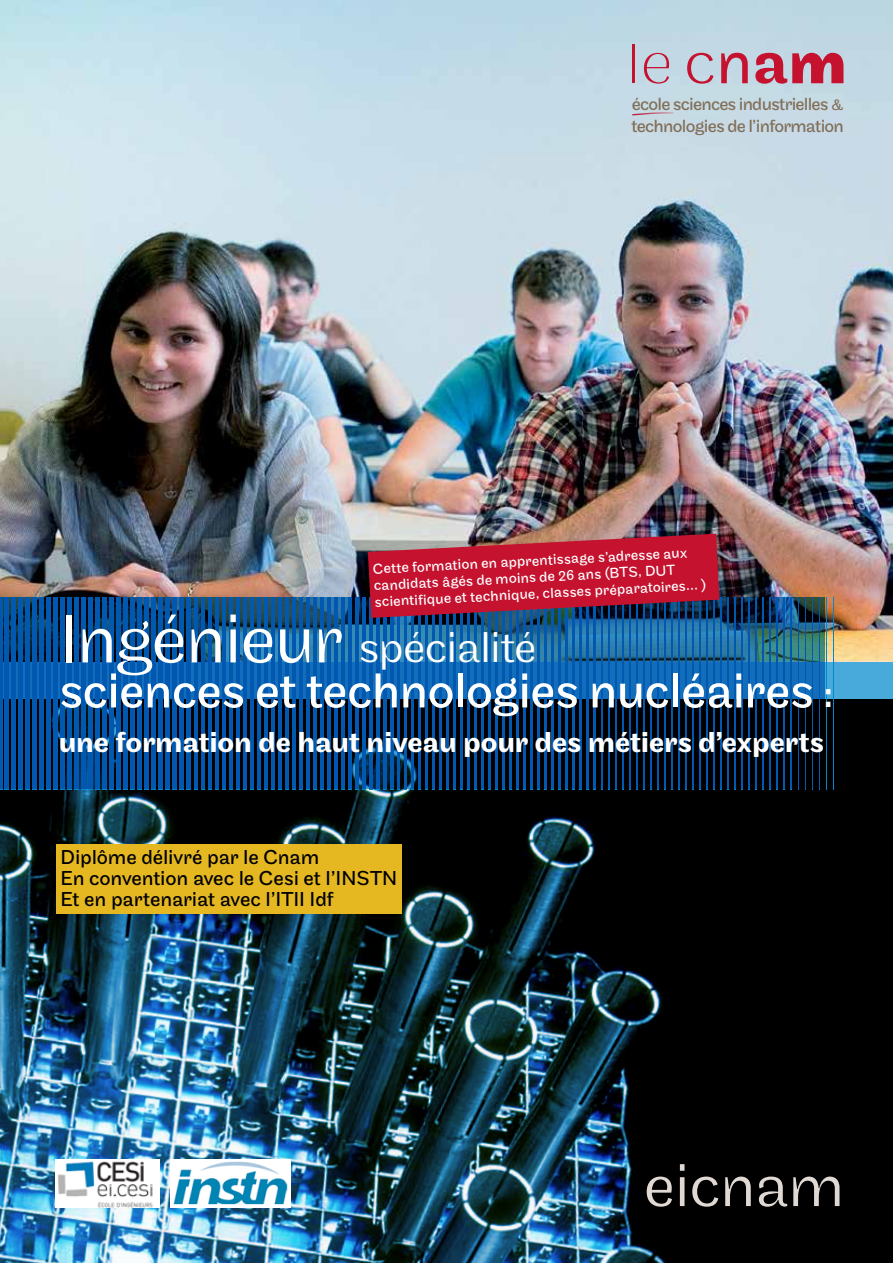
<style>
.page{position:relative;width:893px;height:1263px;background:#fff}
.page>*{position:absolute;margin:0;border:0;box-sizing:border-box;transform-origin:0 0}
.t1{font:300 63px "Maple";letter-spacing:-.015em;color:#e0d9d3}
.t2{font:51px "Maple";letter-spacing:-.02em;color:#fff}
.t3{font:300 45px "Maple";letter-spacing:-.025em;color:#fff}
.t4{font:500 30px "Maple";letter-spacing:-.005em;color:#fff}
.t5{font:21px/21px "Maple";letter-spacing:-.005em;color:#000}
.t6{font:18.3px/22px "Maple";letter-spacing:-.045em;color:#816f58}
.t7{font:15px/16.5px "Maple";color:#fff}
.s1{font-size:15.75px}
.s2{font-size:72px}
.s3{font-size:45px}
</style>
<div class="page">
<img style="left:0;top:0;width:893px;height:661px">
<img style="left:0;top:661px;width:893px;height:602px">
<div style="left:56px;top:844px;width:345px;height:69px;background:#e5b822"></div>
<hr style="left:0;top:597px;width:2px;height:193px;background:#0088ce">
<div style="left:4px;top:597px;width:5px;height:193px;background:#0088ce"></div>
<div style="left:11px;top:597px;width:5px;height:193px;background:#0088ce"></div>
<div style="left:18px;top:597px;width:5px;height:193px;background:#0088ce"></div>
<div style="left:25px;top:597px;width:5px;height:193px;background:#0088ce"></div>
<div style="left:32px;top:597px;width:5px;height:193px;background:#0088ce"></div>
<div style="left:39px;top:597px;width:5px;height:193px;background:#0088ce"></div>
<div style="left:46px;top:597px;width:5px;height:193px;background:#0088ce"></div>
<div style="left:53px;top:597px;width:5px;height:193px;background:#0088ce"></div>
<div style="left:60px;top:597px;width:5px;height:193px;background:#0088ce"></div>
<div style="left:67px;top:597px;width:5px;height:193px;background:#0088ce"></div>
<div style="left:74px;top:597px;width:5px;height:193px;background:#0088ce"></div>
<div style="left:81px;top:597px;width:5px;height:193px;background:#0088ce"></div>
<div style="left:88px;top:597px;width:5px;height:193px;background:#0088ce"></div>
<div style="left:95px;top:597px;width:5px;height:193px;background:#0088ce"></div>
<div style="left:102px;top:597px;width:5px;height:193px;background:#0088ce"></div>
<div style="left:109px;top:597px;width:5px;height:193px;background:#0088ce"></div>
<div style="left:116px;top:597px;width:5px;height:193px;background:#0088ce"></div>
<div style="left:123px;top:597px;width:5px;height:193px;background:#0088ce"></div>
<div style="left:130px;top:597px;width:5px;height:193px;background:#0088ce"></div>
<div style="left:137px;top:597px;width:5px;height:193px;background:#0088ce"></div>
<div style="left:144px;top:597px;width:5px;height:193px;background:#0088ce"></div>
<hr style="left:152px;top:597px;width:4px;height:193px;background:#0088ce">
<hr style="left:159px;top:597px;width:4px;height:193px;background:#0088ce">
<hr style="left:166px;top:597px;width:4px;height:193px;background:#0088ce">
<hr style="left:173px;top:597px;width:4px;height:193px;background:#0088ce">
<hr style="left:180px;top:597px;width:4px;height:193px;background:#0088ce">
<hr style="left:187px;top:597px;width:4px;height:193px;background:#0088ce">
<hr style="left:194px;top:597px;width:4px;height:193px;background:#0088ce">
<hr style="left:201px;top:597px;width:4px;height:193px;background:#0088ce">
<hr style="left:208px;top:597px;width:4px;height:193px;background:#0088ce">
<hr style="left:215px;top:597px;width:4px;height:193px;background:#0088ce">
<hr style="left:222px;top:597px;width:4px;height:193px;background:#0088ce">
<hr style="left:229px;top:597px;width:4px;height:193px;background:#0088ce">
<hr style="left:236px;top:597px;width:4px;height:193px;background:#0088ce">
<hr style="left:243px;top:597px;width:4px;height:193px;background:#0088ce">
<hr style="left:250px;top:597px;width:4px;height:193px;background:#0088ce">
<hr style="left:257px;top:597px;width:4px;height:193px;background:#0088ce">
<hr style="left:264px;top:597px;width:3px;height:193px;background:#0088ce">
<hr style="left:271px;top:597px;width:3px;height:193px;background:#0088ce">
<hr style="left:278px;top:597px;width:3px;height:193px;background:#0088ce">
<hr style="left:285px;top:597px;width:3px;height:193px;background:#0088ce">
<hr style="left:292px;top:597px;width:3px;height:193px;background:#0088ce">
<hr style="left:299px;top:597px;width:3px;height:193px;background:#0088ce">
<hr style="left:306px;top:597px;width:3px;height:193px;background:#0088ce">
<hr style="left:313px;top:597px;width:3px;height:193px;background:#0088ce">
<hr style="left:320px;top:597px;width:3px;height:193px;background:#0088ce">
<hr style="left:327px;top:597px;width:3px;height:193px;background:#0088ce">
<hr style="left:334px;top:597px;width:3px;height:193px;background:#0088ce">
<hr style="left:341px;top:597px;width:3px;height:193px;background:#0088ce">
<hr style="left:348px;top:597px;width:3px;height:193px;background:#0088ce">
<hr style="left:355px;top:597px;width:3px;height:193px;background:#0088ce">
<hr style="left:362px;top:597px;width:3px;height:193px;background:#0088ce">
<hr style="left:369px;top:597px;width:3px;height:193px;background:#0088ce">
<hr style="left:376px;top:597px;width:3px;height:193px;background:#0088ce">
<hr style="left:383px;top:597px;width:3px;height:193px;background:#0088ce">
<hr style="left:390px;top:597px;width:3px;height:193px;background:#0088ce">
<hr style="left:397px;top:597px;width:3px;height:193px;background:#0088ce">
<hr style="left:404px;top:597px;width:3px;height:193px;background:#0088ce">
<hr style="left:411px;top:597px;width:3px;height:193px;background:#0088ce">
<hr style="left:418px;top:597px;width:3px;height:193px;background:#0088ce">
<hr style="left:425px;top:597px;width:3px;height:193px;background:#0088ce">
<hr style="left:432px;top:597px;width:3px;height:193px;background:#0088ce">
<hr style="left:439px;top:597px;width:3px;height:193px;background:#0088ce">
<hr style="left:446px;top:597px;width:3px;height:193px;background:#0088ce">
<hr style="left:453px;top:597px;width:3px;height:193px;background:#0088ce">
<hr style="left:460px;top:597px;width:3px;height:193px;background:#0088ce">
<hr style="left:467px;top:597px;width:3px;height:193px;background:#0088ce">
<hr style="left:474px;top:597px;width:3px;height:193px;background:#0088ce">
<hr style="left:482px;top:597px;width:2px;height:193px;background:#0088ce">
<hr style="left:489px;top:597px;width:2px;height:193px;background:#0088ce">
<hr style="left:496px;top:597px;width:2px;height:193px;background:#0088ce">
<hr style="left:503px;top:597px;width:2px;height:193px;background:#0088ce">
<hr style="left:510px;top:597px;width:2px;height:193px;background:#0088ce">
<hr style="left:517px;top:597px;width:2px;height:193px;background:#0088ce">
<hr style="left:524px;top:597px;width:2px;height:193px;background:#0088ce">
<hr style="left:531px;top:597px;width:2px;height:193px;background:#0088ce">
<hr style="left:538px;top:597px;width:2px;height:193px;background:#0088ce">
<hr style="left:545px;top:597px;width:2px;height:193px;background:#0088ce">
<hr style="left:552px;top:597px;width:2px;height:193px;background:#0088ce">
<hr style="left:559px;top:597px;width:2px;height:193px;background:#0088ce">
<hr style="left:566px;top:597px;width:2px;height:193px;background:#0088ce">
<hr style="left:573px;top:597px;width:2px;height:193px;background:#0088ce">
<hr style="left:580px;top:597px;width:2px;height:193px;background:#0088ce">
<hr style="left:587px;top:597px;width:2px;height:193px;background:#0088ce">
<hr style="left:594px;top:597px;width:2px;height:193px;background:#0088ce">
<hr style="left:601px;top:597px;width:2px;height:193px;background:#0088ce">
<hr style="left:608px;top:597px;width:2px;height:193px;background:#0088ce">
<hr style="left:615px;top:597px;width:2px;height:193px;background:#0088ce">
<hr style="left:622px;top:597px;width:2px;height:193px;background:#0088ce">
<hr style="left:629px;top:597px;width:2px;height:193px;background:#0088ce">
<hr style="left:636px;top:597px;width:2px;height:193px;background:#0088ce">
<hr style="left:643px;top:597px;width:2px;height:193px;background:#0088ce">
<hr style="left:650px;top:597px;width:2px;height:193px;background:#0088ce">
<hr style="left:657px;top:597px;width:2px;height:193px;background:#0088ce">
<hr style="left:664px;top:597px;width:2px;height:193px;background:#0088ce">
<hr style="left:671px;top:597px;width:2px;height:193px;background:#0088ce">
<hr style="left:678px;top:597px;width:2px;height:193px;background:#0088ce">
<hr style="left:685px;top:597px;width:2px;height:193px;background:#0088ce">
<hr style="left:692px;top:597px;width:2px;height:193px;background:#0088ce">
<hr style="left:699px;top:597px;width:2px;height:193px;background:#0088ce">
<hr style="left:706px;top:597px;width:2px;height:193px;background:#0088ce">
<hr style="left:713px;top:597px;width:2px;height:193px;background:#0088ce">
<hr style="left:720px;top:597px;width:2px;height:193px;background:#0088ce">
<hr style="left:727px;top:597px;width:2px;height:193px;background:#0088ce">
<hr style="left:734px;top:597px;width:2px;height:193px;background:#0088ce">
<hr style="left:741px;top:597px;width:2px;height:193px;background:#0088ce">
<hr style="left:748px;top:597px;width:2px;height:193px;background:#0088ce">
<hr style="left:755px;top:597px;width:2px;height:193px;background:#0088ce">
<hr style="left:762px;top:597px;width:2px;height:193px;background:#0088ce">
<hr style="left:769px;top:597px;width:2px;height:193px;background:#0088ce">
<hr style="left:776px;top:597px;width:1px;height:193px;background:#0088ce">
<hr style="left:783px;top:597px;width:1px;height:193px;background:#0088ce">
<hr style="left:790px;top:597px;width:1px;height:193px;background:#0088ce">
<hr style="left:797px;top:597px;width:1px;height:193px;background:#0088ce">
<hr style="left:804px;top:597px;width:1px;height:193px;background:#0088ce">
<hr style="left:812px;top:597px;width:1px;height:193px;background:#0088ce">
<hr style="left:819px;top:597px;width:1px;height:193px;background:#0088ce">
<hr style="left:826px;top:597px;width:1px;height:193px;background:#0088ce">
<hr style="left:833px;top:597px;width:1px;height:193px;background:#0088ce">
<svg style="left:631px;top:112px;width:43px;height:4px"></svg>
<svg style="left:644px;top:53px;width:25px;height:31px"></svg>
<hr style="left:632px;top:45px;width:2px;height:38px;background:#c4122f">
<svg style="left:687px;top:53px;width:26px;height:31px"></svg>
<svg style="left:721px;top:53px;width:27px;height:30px"></svg>
<svg style="left:755px;top:53px;width:88px;height:31px;background:#c35b72"></svg>
<svg style="left:0;top:597px;width:825px;height:192px;background:#07457c"></svg>
<svg style="left:368px;top:534px;width:351px;height:84px;background:#ab243f"></svg>
<img style="left:170px;top:1159px;width:120px;height:49px">
<img style="left:55px;top:1159px;width:104px;height:49px">
<p class="t6" style="left:631px;top:93px;width:214px">école sciences industrielles <span class="s1">&amp; </span>technologies de l’information</p>
<p class="t7" style="left:373px;top:561px;width:334px;rotate:-3deg">Cette formation en apprentissage s’adresse aux candidats âgés de moins de 26 ans (BTS, DUT scientifi que et technique, classes préparatoires… )</p>
<h3 class="t3" style="left:59px;top:622px;width:479px"><span class="s2">Ingénieur</span> spécialité</h3>
<h2 class="t2" style="left:59px;top:662px;width:777px">sciences et technologies nucléaires <span class="s3">:</span></h2>
<h3 class="t4" style="left:59px;top:725px;width:767px">une formation de haut niveau pour des métiers d’experts</h3>
<h3 class="t5" style="left:61px;top:847px;width:338px">Diplôme délivré par le Cnam<br>En convention avec le Cesi et l’INSTN<br>Et en partenariat avec l’ITII Idf</h3>
<h1 class="t1" style="left:644px;top:1149px;width:202px">eicnam</h1>
</div>
